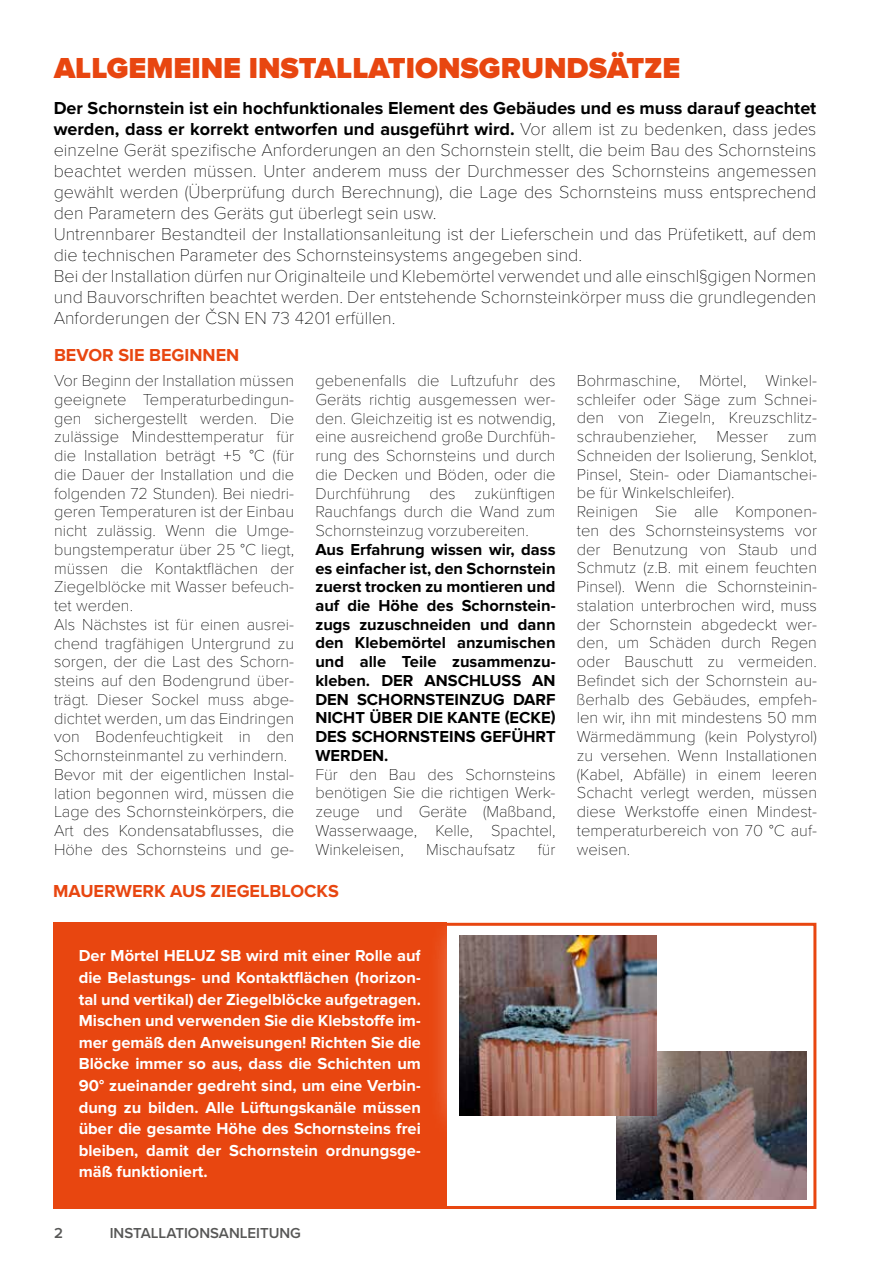
<style>
.page{position:relative;width:893px;height:1263px;background:#fff}
.page>*{position:absolute;margin:0;border:0;box-sizing:border-box;transform-origin:0 0}
.t1{font:900 30px "Proxima Nova";color:#e84610}
.t2{font:100 18px/21px "Proxima Nova T";color:#000}
.t3{font:700 18px/21px "Proxima Nova";color:#000}
.t4{font:700 18px "Proxima Nova";color:#e84610}
.t5{font:100 16.5px/18.8px "Proxima Nova T";color:#000}
.t6{font:700 16.5px/21.6px "Proxima Nova";color:#fff;text-align:justify}
.t7{font:700 16.5px/18.8px "Proxima Nova";color:#000;text-align:justify}
.t8{font:600 15px "Proxima Nova";color:#575756}
.s1{font-family:"Proxima Nova T";font-weight:100}
</style>
<div class="page">
<div style="left:53px;top:923px;width:393px;height:286px;background:#e84610"></div>
<img style="left:617px;top:1052px;width:189px;height:147px">
<div style="left:428px;top:904px;width:260px;height:243px;background:#fff;opacity:.75"></div>
<img style="left:459px;top:935px;width:198px;height:180px">
<div style="left:420px;top:923px;width:396px;height:286px;border:3px solid #e84610"></div>
<h1 class="t1" style="left:54px;top:50px;width:628px">ALLGEMEINE INSTALLATIONSGRUNDSÄTZE</h1>
<p class="t3" style="left:54px;top:98px;width:764px">Der Schornstein ist ein hochfunktionales Element des Gebäudes und es muss darauf geachtet werden, dass er korrekt entworfen und ausgeführt wird. <span class="s1">Vor allem ist zu bedenken, dass jedes</span></p>
<p class="t2" style="left:54px;top:138px;width:764px">einzelne Gerät spezifische Anforderungen an den Schornstein stellt, die beim Bau des Schornsteins beachtet werden müssen. Unter anderem muss der Durchmesser des Schornsteins angemessen gewählt werden (Überprüfung durch Berechnung), die Lage des Schornsteins muss entsprechend den Parametern des Geräts gut überlegt sein usw.<br>Untrennbarer Bestandteil der Installationsanleitung ist der Lieferschein und das Prüfetikett, auf dem die technischen Parameter des Schornsteinsystems angegeben sind.<br>Bei der Installation dürfen nur Originalteile und Klebemörtel verwendet und alle einschl§gigen Normen und Bauvorschriften beachtet werden. Der entstehende Schornsteinkörper muss die grundlegenden Anforderungen der ČSN EN 73 4201 erfüllen.</p>
<p class="t4" style="left:54px;top:344px;width:187px">BEVOR SIE BEGINNEN</p>
<p class="t5" style="left:54px;top:370px;width:242px">Vor Beginn der Installation müssen geeignete Temperaturbedingun&shy;gen sichergestellt werden. Die zulässige Mindesttemperatur für die Installation beträgt +5 °C (für die Dauer der Installation und die folgenden 72 Stunden). Bei niedri&shy;geren Temperaturen ist der Einbau nicht zulässig. Wenn die Umge&shy;bungstemperatur über 25 °C liegt, müssen die Kontaktflächen der<br>Ziegelblöcke mit Wasser befeuch&shy;tet werden.<br>Als Nächstes ist für einen ausrei&shy;chend tragfähigen Untergrund zu sorgen, der die Last des Schorn&shy;steins auf den Bodengrund über&shy;trägt. Dieser Sockel muss abge&shy;dichtet werden, um das Eindringen von Bodenfeuchtigkeit in den<br>Schornsteinmantel zu verhindern.<br>Bevor mit der eigentlichen Instal&shy;lation begonnen wird, müssen die<br>Lage des Schornsteinkörpers, die<br>Art des Kondensatabflusses, die<br>Höhe des Schornsteins und ge-</p>
<p class="t5" style="left:315px;top:370px;width:242px;text-align:justify">gebenenfalls die Luftzufuhr des Geräts richtig ausgemessen wer&shy;den. Gleichzeitig ist es notwendig, eine ausreichend große Durchfüh&shy;rung des Schornsteins und durch die Decken und Böden, oder die Durchführung des zukünftigen Rauchfangs durch die Wand zum Schornsteinzug vorzubereiten.</p>
<p class="t7" style="left:315px;top:540px;width:242px">Aus Erfahrung wissen wir, dass es einfacher ist, den Schornstein zuerst trocken zu montieren und auf die Höhe des Schornstein&shy;zugs zuzuschneiden und dann den Klebemörtel anzumischen und alle Teile zusammenzu&shy;kleben. DER ANSCHLUSS AN DEN SCHORNSTEINZUG DARF NICHT ÜBER DIE KANTE (ECKE)<br>DES SCHORNSTEINS GEFÜHRT WERDEN.</p>
<p class="t5" style="left:315px;top:764px;width:242px;text-align:justify">Für den Bau des Schornsteins benötigen Sie die richtigen Werk&shy;zeuge und Geräte (Maßband, Wasserwaage, Kelle, Spachtel, Winkeleisen,</p>
<p class="t5" style="left:426px;top:839px;width:91px">Mischaufsatz</p>
<p class="t5" style="left:538px;top:839px;width:19px">für</p>
<p class="t4" style="left:53px;top:881px;width:287px">MAUERWERK AUS ZIEGELBLOCKS</p>
<p class="t6" style="left:79px;top:945px;width:344px">Der Mörtel HELUZ SB wird mit einer Rolle auf die Belastungs- und Kontaktflächen (horizon&shy;tal und vertikal) der Ziegelblöcke aufgetragen.<br>Mischen und verwenden Sie die Klebstoffe im&shy;mer gemäß den Anweisungen! Richten Sie die Blöcke immer so aus, dass die Schichten um 90° zueinander gedreht sind, um eine Verbin&shy;dung zu bilden. Alle Lüftungskanäle müssen über die gesamte Höhe des Schornsteins frei bleiben, damit der Schornstein ordnungsge&shy;mäß funktioniert.</p>
<p class="t8" style="left:54px;top:1222px;width:10px">2</p>
<p class="t8" style="left:110px;top:1222px;width:193px">INSTALLATIONSANLEITUNG</p>
<p class="t5" style="left:577px;top:370px;width:242px">Bohrmaschine, Mörtel, Winkel&shy;schleifer oder Säge zum Schnei&shy;den von Ziegeln, Kreuzschlitz&shy;schraubenzieher, Messer zum<br>Schneiden der Isolierung, Senklot,<br>Pinsel, Stein- oder Diamantschei&shy;be für Winkelschleifer).<br>Reinigen Sie alle Komponen&shy;ten des Schornsteinsystems vor der Benutzung von Staub und<br>Schmutz (z.B. mit einem feuchten<br>Pinsel). Wenn die Schornsteinin&shy;stalation unterbrochen wird, muss der Schornstein abgedeckt wer&shy;den, um Schäden durch Regen oder Bauschutt zu vermeiden.<br>Befindet sich der Schornstein au&shy;ßerhalb des Gebäudes, empfeh&shy;len wir, ihn mit mindestens 50 mm<br>Wärmedämmung (kein Polystyrol) zu versehen. Wenn Installationen (Kabel, Abfälle) in einem leeren<br>Schacht verlegt werden, müssen diese Werkstoffe einen Mindest&shy;temperaturbereich von 70 °C auf&shy;weisen.</p>
</div>
